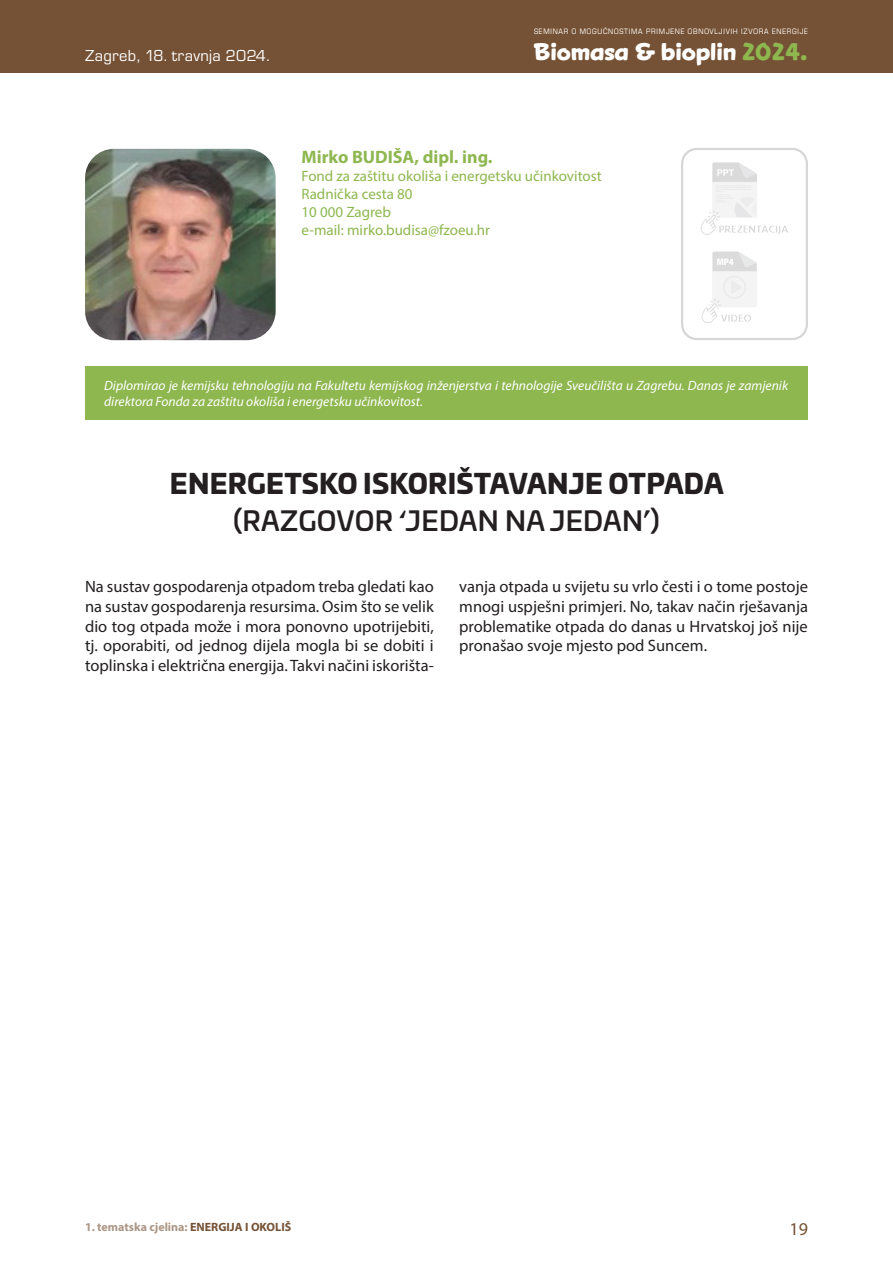
<style>
.page{position:relative;width:893px;height:1263px;background:#fff}
.page>*{position:absolute;margin:0;border:0;box-sizing:border-box;transform-origin:0 0}
.NASLOV{font:900 27px/37.5px "Univia Pro";letter-spacing:.01em;color:#231f20;text-align:center}
.t1{font:700 23.85px "Snicker";letter-spacing:-.005em;color:#fff}
.AUTOR{font:700 18px "Myriad Pro";color:#8eb74f}
.t2{font:18px "Myriad Pro";color:#755235}
.text{font:16.5px/19.8px "Myriad Pro";color:#231f20;text-align:justify}
.t3{font:16.5px "Eurostile TOT";letter-spacing:.02em;color:#fff}
.AUTOR-2{font:15px "Myriad Pro";color:#8eb74f}
.Biografija{font:italic 13.5px/16.2px "Myriad Pro";color:#fff}
.t4{font:700 12px "Myriad Pro";color:#ac9786}
.t5{font:8.1px "Eurostile TOT";letter-spacing:.11em;color:#fff;scale:.9 1}
.s1{color:#8eb74f}
.s2{font-weight:500}
.s3{color:#755235}
</style>
<div class="page">
<div style="left:0;top:0;width:893px;height:72px;background:#755235"></div>
<div style="left:85px;top:366px;width:723px;height:54px;background:#8eb74f"></div>
<img style="left:85px;top:149px;width:191px;height:191px">
<img style="left:682px;top:148px;width:126px;height:192px">
<p class="t5" style="left:534px;top:27px;width:306px">SEMINAR O MOGUĆNOSTIMA PRIMJENE OBNOVLJIVIH IZVORA ENERGIJE</p>
<p class="t3" style="left:85px;top:47px;width:186px">Zagreb, 18. travnja 2024.</p>
<h2 class="t1" style="left:534px;top:36px;width:275px">Biomasa &amp; bioplin <span class="s1">2024.</span></h2>
<p class="AUTOR" style="left:301px;top:145px;width:193px">Mirko BUDIŠA, dipl. ing.</p>
<p class="AUTOR-2" style="left:301px;top:166px;width:302px">Fond za zaštitu okoliša i energetsku učinkovitost</p>
<p class="AUTOR-2" style="left:301px;top:184px;width:113px">Radnička cesta 80</p>
<p class="AUTOR-2" style="left:301px;top:202px;width:91px">10 000 Zagreb</p>
<p class="AUTOR-2" style="left:301px;top:220px;width:190px">e-mail: mirko.budisa@fzoeu.hr</p>
<p class="Biografija" style="left:104px;top:377px;width:685px">Diplomirao je kemijsku tehnologiju na Fakultetu kemijskog inženjerstva i tehnologije Sveučilišta u Zagrebu. Danas je zamjenik direktora Fonda za zaštitu okoliša i energetsku učinkovitost.</p>
<p class="NASLOV" style="left:170px;top:463px;width:555px">ENERGETSKO ISKORIŠTAVANJE OTPADA <span class="s2">(RAZGOVOR ‘JEDAN NA JEDAN’)</span></p>
<p class="text" style="left:85px;top:576px;width:350px">Na sustav gospodarenja otpadom treba gledati kao na sustav gospodarenja resursima. Osim što se velik dio tog otpada može i mora ponovno upotrijebiti, tj. oporabiti, od jednog dijela mogla bi se dobiti i toplinska i električna energija. Takvi načini iskorišta-</p>
<p class="text" style="left:459px;top:576px;width:350px">vanja otpada u svijetu su vrlo česti i o tome postoje mnogi uspješni primjeri. No, takav način rješavanja problematike otpada do danas u Hrvatskoj još nije pronašao svoje mjesto pod Suncem.</p>
<p class="t4" style="left:85px;top:1219px;width:208px">1. tematska cjelina: <span class="s3">ENERGIJA I OKOLIŠ</span></p>
<p class="t2" style="left:789px;top:1218px;width:20px">19</p>
</div>
